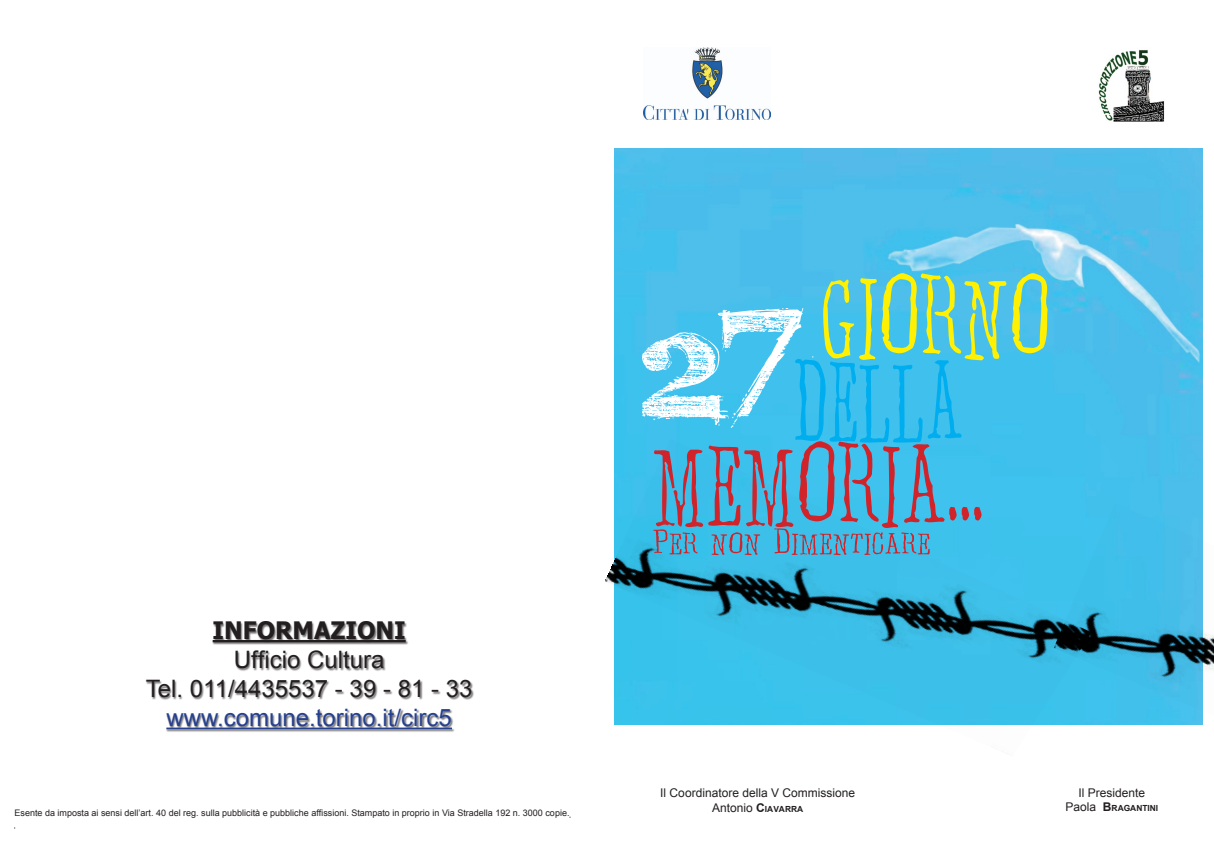
<style>
.page{position:relative;width:1214px;height:865px;background:#fff}
.page>*{position:absolute;margin:0;border:0;box-sizing:border-box;transform-origin:0 0}
.t1{font:200px "karabin E.";color:#fff}
.t2{font:150px "Anhedonia";color:#d1232a}
.t3{font:150px "Anhedonia";color:#fff101}
.t4{font:150px "Anhedonia";color:#00aeef;scale:.84 1}
.t5{font:39.2px "Anhedonia";color:#d1232a;scale:1.43 1}
.Body_Text_2{font:24px "Arial";color:#231f20}
.Body_Text{font:24px "Arial";color:#25408f}
.Body_Text-2{font:700 24px "Tahoma";color:#231f20}
.t6{font:12px "Arial";color:#231f20}
.t7{font:9px "Arial";color:#231f20}
.t8{font:700 8.4px "Arial";color:#231f20}
.s1{font-weight:700}
.s2{font-weight:700;font-size:8.4px}
.s3{font-weight:400;font-size:12px}
.s4{font-size:12px}
</style>
<div class="page">
<img style="left:643px;top:47px;width:127px;height:73px">
<img style="left:1098px;top:50px;width:67px;height:71px">
<div style="left:146px;top:621px;width:328px;height:111px;background:#231f20;opacity:.63"></div>
<hr style="left:213px;top:640px;width:192px;height:2px;background:#231f20">
<hr style="left:166px;top:727px;width:286px;height:2px;background:#25408f">
<img style="left:614px;top:148px;width:588px;height:576px">
<img style="left:605px;top:439px;width:486px;height:286px">
<img style="left:1053px;top:503px;width:160px;height:214px">
<p class="Body_Text-2" style="left:213px;top:614px;width:194px">INFORMAZIONI</p>
<p class="Body_Text_2" style="left:234px;top:644px;width:152px">Ufficio Cultura</p>
<p class="Body_Text_2" style="left:146px;top:673px;width:328px">Tel. 011/4435537 - 39 - 81 - 33</p>
<p class="Body_Text" style="left:166px;top:701px;width:287px">www.comune.torino.it/circ5</p>
<p class="t7" style="left:15px;top:807px;width:556px">Esente da imposta ai sensi dell’art. 40 del reg. sulla pubblicità e pubbliche affissioni. Stampato in proprio in Via Stradella 192 n. 3000 copie.</p>
<p class="t3" style="left:820px;top:224px;width:231px">giorno</p>
<p class="t1" style="left:642px;top:252px;width:163px">27</p>
<p class="t4" style="left:793px;top:308px;width:203px">della</p>
<p class="t2" style="left:652px;top:392px;width:333px">memoria...</p>
<p class="t5" style="left:652px;top:519px;width:196px">Per non Dimenticare</p>
<p class="t6" style="left:660px;top:785px;width:196px">Il Coordinatore della V Commissione</p>
<p class="t6" style="left:712px;top:799px;width:92px">Antonio <span class="s1">C</span><span class="s2">IAVARRA</span></p>
<p class="t6" style="left:1078px;top:784px;width:68px">Il Presidente</p>
<p class="t8" style="left:1065px;top:802px;width:94px"><span class="s3">Paola</span> <span class="s4">B</span>RAGANTINI</p>
</div>
